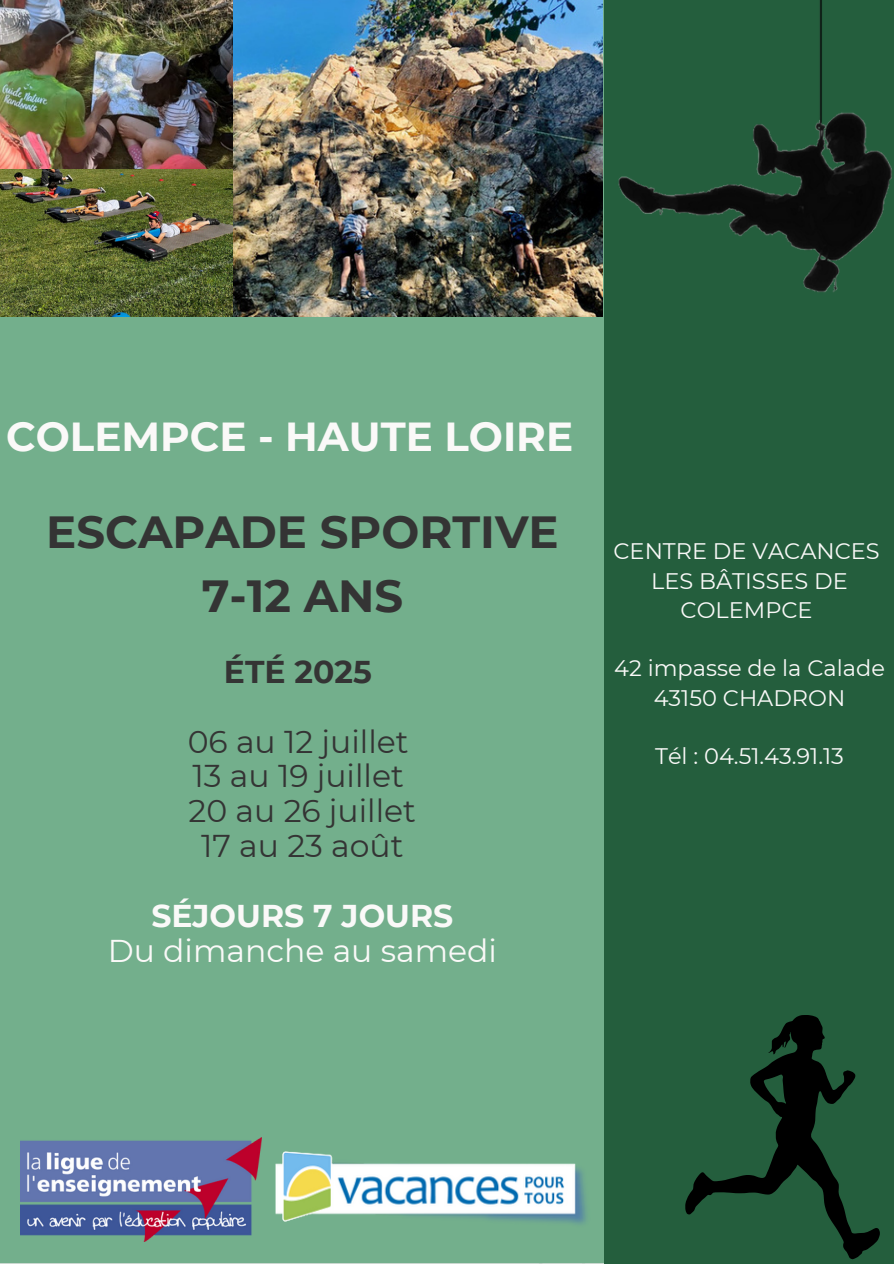
<style>
.page{position:relative;width:894px;height:1264px;background:#fff}
.page>*{position:absolute;margin:0;border:0;box-sizing:border-box;transform-origin:0 0}
.t1{font:700 45px/64.2px "Montserrat";color:#343434;text-align:center}
.t2{font:700 40.5px "Montserrat";color:#faf9f8}
.t3{font:31.5px/34.8px "Montserrat";color:#343434;text-align:center}
.t4{font:31.5px/34.8px "Montserrat";color:#faf9f8;text-align:center}
.t5{font:700 31.5px "Montserrat";color:#343434}
.t6{font:22.5px/29.2px "Montserrat";color:#faf9f8;text-align:center}
.s1{font-weight:700}
</style>
<div class="page">
<div style="left:0;top:0;width:603px;height:1263px;background:#73af8c"></div>
<div style="left:603px;top:0;width:290px;height:1263px;background:#245e3d"></div>
<img style="left:0;top:0;width:233px;height:316px">
<img style="left:618px;top:0;width:274px;height:293px">
<img style="left:275px;top:1151px;width:315px;height:77px">
<img style="left:20px;top:1137px;width:241px;height:104px">
<img style="left:1px;top:0;width:232px;height:168px">
<img style="left:233px;top:0;width:369px;height:316px">
<svg style="left:685px;top:1015px;width:194px;height:244px"></svg>
<p class="t2" style="left:6px;top:411px;width:568px">COLEMPCE - HAUTE LOIRE</p>
<p class="t1" style="left:46px;top:499px;width:514px">ESCAPADE SPORTIVE<br>7-12 ANS</p>
<h4 class="t5" style="left:224px;top:652px;width:149px">ÉTÉ 2025</h4>
<p class="t3" style="left:188px;top:724px;width:230px">06 au 12 juillet<br>13 au 19 juillet<br>20 au 26 juillet<br>17 au 23 août</p>
<p class="t4" style="left:108px;top:898px;width:390px"><span class="s1">SÉJOURS 7 JOURS<br></span>Du dimanche au samedi</p>
<p class="t6" style="left:613px;top:536px;width:268px">CENTRE DE VACANCES<br>LES BÂTISSES DE<br>COLEMPCE</p>
<p class="t6" style="left:614px;top:653px;width:272px">42 impasse de la Calade<br>43150 CHADRON</p>
<p class="t6" style="left:655px;top:741px;width:190px">Tél : 04.51.43.91.13</p>
</div>
